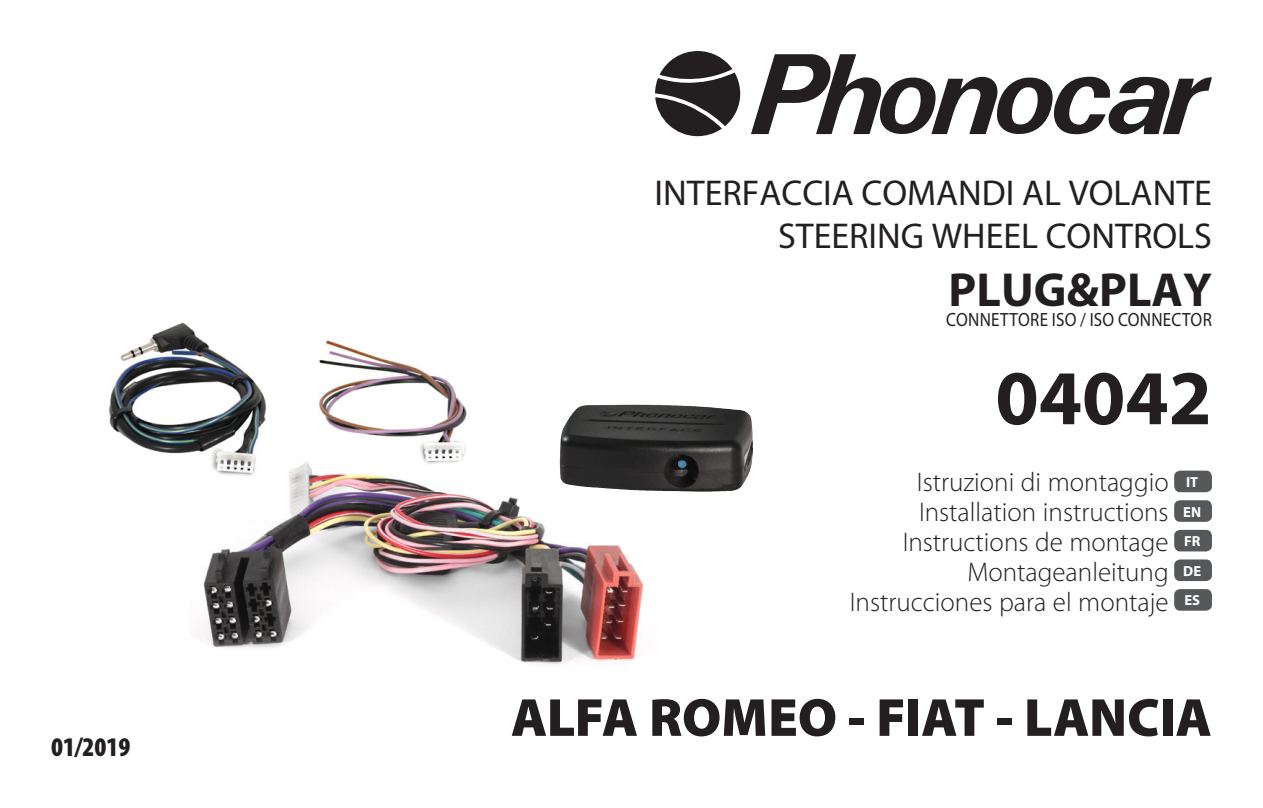
<style>
.page{position:relative;width:1263px;height:808px;background:#fff}
.page>*{position:absolute;margin:0;border:0;box-sizing:border-box;transform-origin:0 0}
.t1{font:700 78px "Myriad Pro";color:#231f20}
.t2{font:900 54px "Myriad Pro";letter-spacing:-.005em;color:#231f20}
.t3{font:700 48px "Myriad Pro";color:#231f20}
.t4{font:36px/42px "Myriad Pro";color:#231f20;text-align:right}
.t5{font:300 27px/30px "Myriad Pro";color:#231f20;text-align:right}
.t6{font:900 condensed 27px "Myriad Pro";color:#231f20}
.t7{font:19.2px "Myriad Pro";letter-spacing:.015em;color:#231f20;scale:.89 1}
.t8{font:700 14.7px/29.7px "Myriad Pro";color:#fff}
</style>
<div class="page">
<img style="left:109px;top:322px;width:547px;height:343px">
<svg style="left:751px;top:54px;width:461px;height:81px"></svg>
<svg style="left:655px;top:51px;width:85px;height:85px"></svg>
<img style="left:560px;top:405px;width:187px;height:87px">
<div style="left:1174px;top:530px;width:38px;height:21px;background:#57585a;border-radius:6px"></div>
<div style="left:1174px;top:559px;width:38px;height:22px;background:#57585a;border-radius:6px"></div>
<div style="left:1174px;top:500px;width:38px;height:22px;background:#57585a;border-radius:6px"></div>
<div style="left:1174px;top:471px;width:38px;height:21px;background:#57585a;border-radius:6px"></div>
<div style="left:1174px;top:589px;width:38px;height:22px;background:#57585a;border-radius:6px"></div>
<p class="t6" style="left:51px;top:730px;width:81px">01/2019</p>
<h3 class="t4" style="left:655px;top:172px;width:559px">INTERFACCIA COMANDI AL VOLANTE<br>STEERING WHEEL CONTROLS</h3>
<h3 class="t3" style="left:949px;top:258px;width:265px">PLUG&amp;PLAY</h3>
<p class="t7" style="left:946px;top:307px;width:300px">CONNETTORE ISO / ISO CONNECTOR</p>
<h1 class="t1" style="left:995px;top:347px;width:218px">04042</h1>
<p class="t5" style="left:850px;top:467px;width:320px">Istruzioni di montaggio<br>Installation instructions<br>Instructions de montage<br>Montageanleitung<br>Instrucciones para el montaje</p>
<p class="t8" style="left:1186px;top:467px;width:14px">IT</p>
<p class="t8" style="left:1183px;top:496px;width:19px">EN</p>
<p class="t8" style="left:1183px;top:526px;width:19px">FR<br>DE</p>
<p class="t8" style="left:1184px;top:585px;width:17px">ES</p>
<h2 class="t2" style="left:511px;top:681px;width:702px">ALFA ROMEO - FIAT - LANCIA</h2>
</div>
